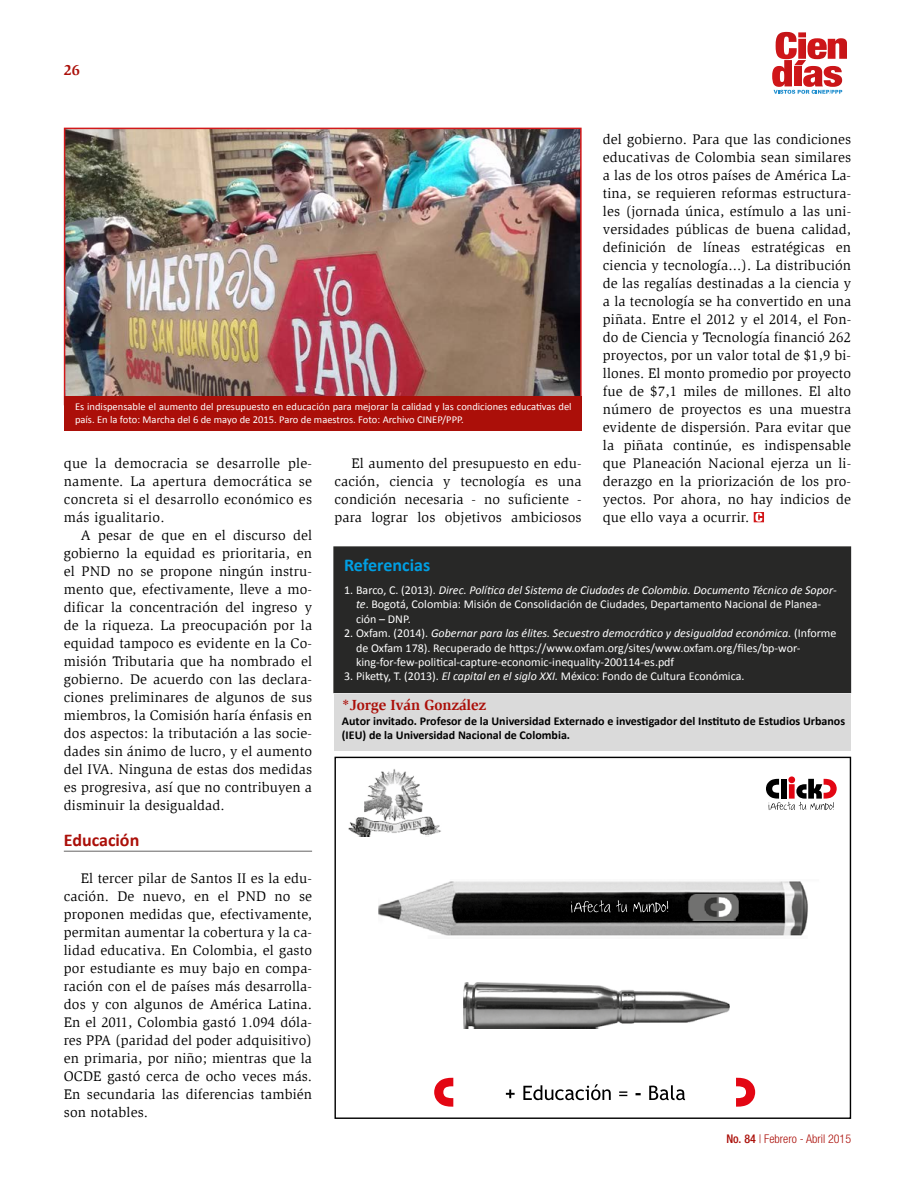
<style>
.page{position:relative;width:915px;height:1187px;background:#fff}
.page>*{position:absolute;margin:0;border:0;box-sizing:border-box;transform-origin:0 0}
.t1{font:700 18px "Calibri";color:#009fe3}
.t2{font:700 18px "Calibri";color:#ab0f09}
.t3{font:700 15px "Slimbach Std";letter-spacing:-.01em;color:#ab0f09}
.t4{font:14.25px/18px "Slimbach Std";letter-spacing:.01em;color:#000;text-align:justify}
.t5{font:12px/14.4px "Calibri";color:#fff}
.t6{font:700 12px/14.4px "Calibri";color:#000}
.t7{font:300 condensed 12px "Helvetica Neue";color:#ab0f09}
.t8{font:10.5px/12.6px "Calibri";color:#fff}
.s1{font-style:italic}
.s2{font-weight:500}
</style>
<div class="page">
<svg style="left:772px;top:32px;width:74px;height:62px"></svg>
<hr style="left:64px;top:850px;width:248px;height:1px;background:#646363">
<div style="left:333px;top:546px;width:517px;height:147px;background:#282827"></div>
<div style="left:334px;top:694px;width:516px;height:57px;background:#dadada"></div>
<svg style="left:736px;top:1077px;width:18px;height:29px"></svg>
<svg style="left:434px;top:1077px;width:19px;height:29px"></svg>
<svg style="left:766px;top:776px;width:70px;height:34px"></svg>
<img style="left:463px;top:982px;width:266px;height:45px">
<img style="left:378px;top:881px;width:430px;height:55px">
<img style="left:349px;top:769px;width:92px;height:67px">
<svg style="left:505px;top:1084px;width:179px;height:16px"></svg>
<img style="left:688px;top:894px;width:50px;height:26px">
<svg style="left:571px;top:900px;width:97px;height:12px"></svg>
<svg style="left:753px;top:512px;width:10px;height:10px"></svg>
<img style="left:67px;top:131px;width:511px;height:265px">
<div style="left:64px;top:128px;width:517px;height:277px;border:2px solid #d2181a"></div>
<div style="left:64px;top:396px;width:517px;height:34px;background:#ab0f09"></div>
<p class="t3" style="left:64px;top:61px;width:18px">26</p>
<p class="t4" style="left:602px;top:130px;width:250px">del gobierno. Para que las condiciones educativas de Colombia sean similares a las de los otros países de América La&shy;tina, se requieren reformas estructura&shy;les (jornada única, estímulo a las uni&shy;versidades públicas de buena calidad, definición de líneas estratégicas en ciencia y tecnología...). La distribución de las regalías destinadas a la ciencia y a la tecnología se ha convertido en una piñata. Entre el 2012 y el 2014, el Fon&shy;do de Ciencia y Tecnología financió 262 proyectos, por un valor total de $1,9 bi&shy;llones. El monto promedio por proyecto fue de $7,1 miles de millones. El alto número de proyectos es una muestra evidente de dispersión. Para evitar que la piñata continúe, es indispensable que Planeación Nacional ejerza un li&shy;derazgo en la priorización de los pro&shy;yectos. Por ahora, no hay indicios de que ello vaya a ocurrir.</p>
<p class="t8" style="left:75px;top:400px;width:498px">Es indispensable el aumento del presupuesto en educación para mejorar la calidad y las condiciones educativas del país. En la foto: Marcha del 6 de mayo de 2015. Paro de maestros. Foto: Archivo CINEP/PPP.</p>
<p class="t4" style="left:64px;top:454px;width:250px">que la democracia se desarrolle ple&shy;namente. La apertura democrática se concreta si el desarrollo económico es más igualitario.</p>
<p class="t4" style="left:64px;top:526px;width:250px;text-indent:17px">A pesar de que en el discurso del gobierno la equidad es prioritaria, en el PND no se propone ningún instru&shy;mento que, efectivamente, lleve a mo&shy;dificar la concentración del ingreso y de la riqueza. La preocupación por la equidad tampoco es evidente en la Co&shy;misión Tributaria que ha nombrado el gobierno. De acuerdo con las declara&shy;ciones preliminares de algunos de sus miembros, la Comisión haría énfasis en dos aspectos: la tributación a las socie&shy;dades sin ánimo de lucro, y el aumento del IVA. Ninguna de estas dos medidas es progresiva, así que no contribuyen a disminuir la desigualdad.</p>
<p class="t2" style="left:64px;top:829px;width:77px">Educación</p>
<p class="t4" style="left:64px;top:868px;width:250px;text-indent:17px">El tercer pilar de Santos II es la edu&shy;cación. De nuevo, en el PND no se proponen medidas que, efectivamente, permitan aumentar la cobertura y la ca&shy;lidad educativa. En Colombia, el gasto por estudiante es muy bajo en compa&shy;ración con el de países más desarrolla&shy;dos y con algunos de América Latina.<br>En el 2011, Colombia gastó 1.094 dóla&shy;res PPA (paridad del poder adquisitivo) en primaria, por niño; mientras que la OCDE gastó cerca de ocho veces más.<br>En secundaria las diferencias también son notables.</p>
<p class="t4" style="left:334px;top:454px;width:248px;text-indent:17px">El aumento del presupuesto en edu&shy;cación, ciencia y tecnología es una condición necesaria - no suficiente - para lograr los objetivos ambiciosos</p>
<p class="t1" style="left:344px;top:553px;width:88px">Referencias</p>
<p class="t5" style="left:356px;top:583px;width:482px;text-indent:-12px">1. Barco, C. (2013). <span class="s1">Direc. Política del Sistema de Ciudades de Colombia. Documento Técnico de Sopor&shy;te</span>. Bogotá, Colombia: Misión de Consolidación de Ciudades, Departamento Nacional de Planea&shy;ción – DNP.</p>
<p class="t5" style="left:356px;top:626px;width:482px;text-indent:-12px">2. Oxfam. (2014). <span class="s1">Gobernar para las élites. Secuestro democrático y desigualdad económica.</span> (Informe de Oxfam 178). Recuperado de https://www.oxfam.org/sites/www.oxfam.org/files/bp-wor&shy;king-for-few-political-capture-economic-inequality-200114-es.pdf</p>
<p class="t5" style="left:344px;top:669px;width:402px">3. Piketty, T. (2013). <span class="s1">El capital en el siglo XXI.</span> México: Fondo de Cultura Económica.</p>
<p class="t3" style="left:342px;top:696px;width:146px">*Jorge Iván González</p>
<p class="t6" style="left:342px;top:713px;width:504px">Autor invitado. Profesor de la Universidad Externado e investigador del Instituto de Estudios Urbanos (IEU) de la Universidad Nacional de Colombia.</p>
<p class="t7" style="left:726px;top:1131px;width:126px"><span class="s2">No. 84</span> | Febrero - Abril 2015</p>
</div>
